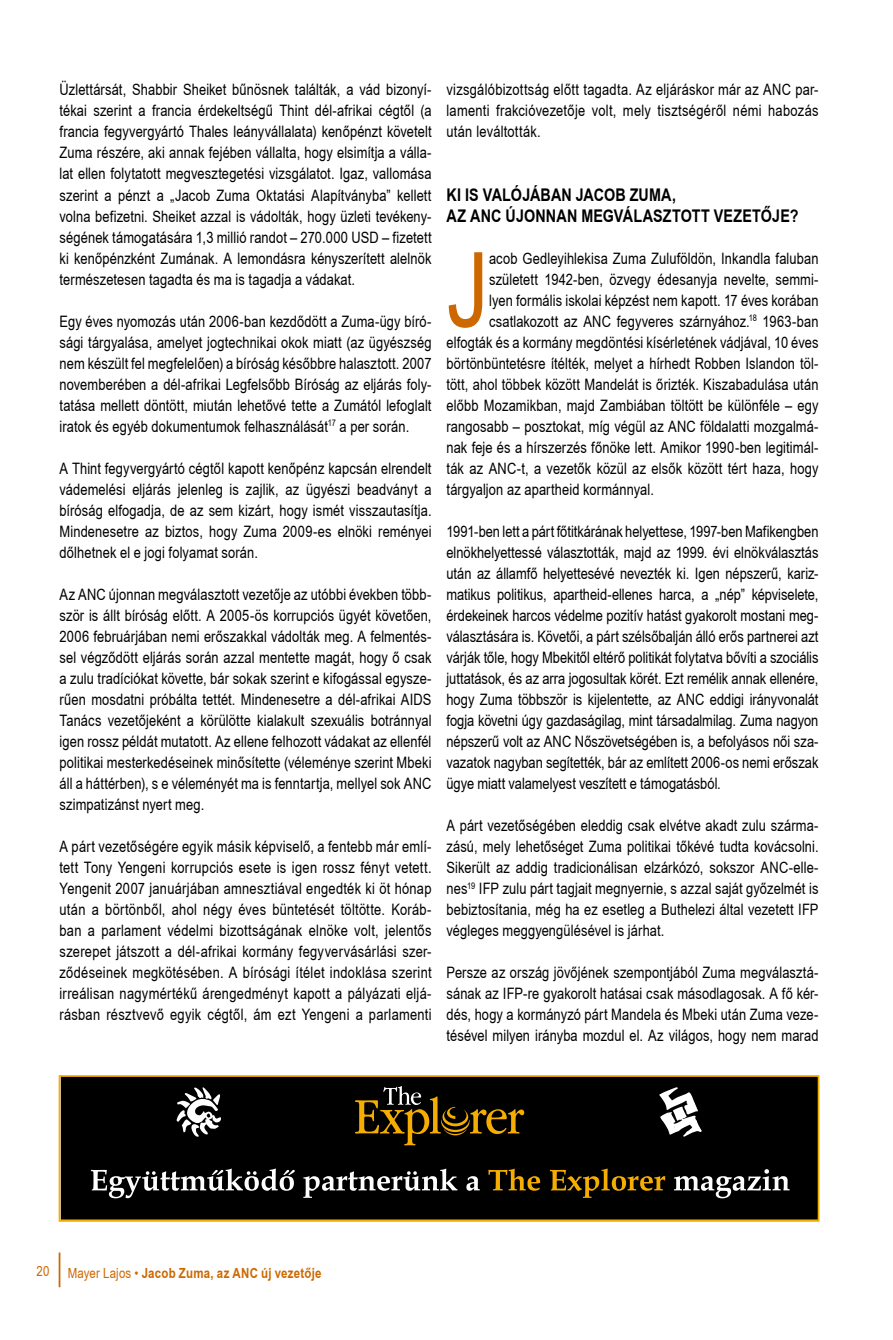
<style>
.page{position:relative;width:893px;height:1340px;background:#fff}
.page>*{position:absolute;margin:0;border:0;box-sizing:border-box;transform-origin:0 0}
.t1{font:103.77px "Arial Narrow Hu Normal";color:#cd6800}
.t2{font:700 17.5px/21px "Arial Narrow Hu";letter-spacing:.01em;color:#000}
.t3{font:15.75px/21px "Arial Narrow Hu Normal";letter-spacing:.005em;color:#000;text-align:justify}
.t4{font:700 14px "Arial Narrow Hu";letter-spacing:.02em;color:#cd6800}
.t5{font:14px "Arial Narrow Hu Normal";color:#cd6800}
.s1{font-family:"Arial Narrow Hu Normal";font-weight:400}
</style>
<div class="page">
<hr style="left:59px;top:1252px;width:1px;height:35px;background:#cd6800">
<div style="left:61px;top:1076px;width:757px;height:143px;background:#000"></div>
<svg style="left:91px;top:1168px;width:698px;height:30px"></svg>
<svg style="left:659px;top:1087px;width:43px;height:49px"></svg>
<svg style="left:177px;top:1087px;width:44px;height:49px"></svg>
<svg style="left:355px;top:1086px;width:169px;height:59px"></svg>
<div style="left:59px;top:1075px;width:760px;height:146px;border:2px solid #f5ad00"></div>
<p class="t3" style="left:60px;top:79px;width:374px">Üzlettársát, Shabbir Sheiket bűnösnek találták, a vád bizonyí&shy;tékai szerint a francia érdekeltségű Thint dél-afrikai cégtől (a francia fegyvergyártó Thales leányvállalata) kenőpénzt követelt Zuma részére, aki annak fejében vállalta, hogy elsimítja a válla&shy;lat ellen folytatott megvesztegetési vizsgálatot. Igaz, vallomása szerint a pénzt a „Jacob Zuma Oktatási Alapítványba” kellett volna befizetni. Sheiket azzal is vádolták, hogy üzleti tevékeny&shy;ségének támogatására 1,3 millió randot – 270.000 USD – fizetett ki kenőpénzként Zumának. A lemondásra kényszerített alelnök természetesen tagadta és ma is tagadja a vádakat.</p>
<p class="t3" style="left:60px;top:310px;width:374px">Egy éves nyomozás után 2006-ban kezdődött a Zuma-ügy bíró&shy;sági tárgyalása, amelyet jogtechnikai okok miatt (az ügyészség nem készült fel megfelelően) a bíróság későbbre halasztott. 2007 novemberében a dél-afrikai Legfelsőbb Bíróság az eljárás foly&shy;tatása mellett döntött, miután lehetővé tette a Zumától lefoglalt iratok és egyéb dokumentumok felhasználását<sup>17</sup> a per során.</p>
<p class="t3" style="left:60px;top:457px;width:374px">A Thint fegyvergyártó cégtől kapott kenőpénz kapcsán elrendelt vádemelési eljárás jelenleg is zajlik, az ügyészi beadványt a bíróság elfogadja, de az sem kizárt, hogy ismét visszautasítja.<br>Mindenesetre az biztos, hogy Zuma 2009-es elnöki reményei dőlhetnek el e jogi folyamat során.</p>
<p class="t3" style="left:60px;top:583px;width:374px">Az ANC újonnan megválasztott vezetője az utóbbi években több&shy;ször is állt bíróság előtt. A 2005-ös korrupciós ügyét követően, 2006 februárjában nemi erőszakkal vádolták meg. A felmentés&shy;sel végződött eljárás során azzal mentette magát, hogy ő csak a zulu tradíciókat követte, bár sokak szerint e kifogással egysze&shy;rűen mosdatni próbálta tettét. Mindenesetre a dél-afrikai AIDS Tanács vezetőjeként a körülötte kialakult szexuális botránnyal igen rossz példát mutatott. Az ellene felhozott vádakat az ellenfél politikai mesterkedéseinek minősítette (véleménye szerint Mbeki áll a háttérben), s e véleményét ma is fenntartja, mellyel sok ANC szimpatizánst nyert meg.</p>
<p class="t3" style="left:60px;top:835px;width:374px">A párt vezetőségére egyik másik képviselő, a fentebb már emlí&shy;tett Tony Yengeni korrupciós esete is igen rossz fényt vetett.<br>Yengenit 2007 januárjában amnesztiával engedték ki öt hónap után a börtönből, ahol négy éves büntetését töltötte. Koráb&shy;ban a parlament védelmi bizottságának elnöke volt, jelentős szerepet játszott a dél-afrikai kormány fegyvervásárlási szer&shy;ződéseinek megkötésében. A bírósági ítélet indoklása szerint irreálisan nagymértékű árengedményt kapott a pályázati eljá&shy;rásban résztvevő egyik cégtől, ám ezt Yengeni a parlamenti</p>
<p class="t3" style="left:446px;top:79px;width:374px">vizsgálóbizottság előtt tagadta. Az eljáráskor már az ANC par&shy;lamenti frakcióvezetője volt, mely tisztségéről némi habozás után leváltották.</p>
<p class="t2" style="left:446px;top:183px;width:236px">KI IS VALÓJÁBAN JACOB ZUMA,<br>AZ ANC ÚJO NNAN MEGVÁLASZTOTT</p>
<p class="t2" style="left:714px;top:204px;width:86px">VEZETŐJ E?</p>
<h1 class="t1" style="left:446px;top:214px;width:44px">J</h1>
<p class="t3" style="left:489px;top:247px;width:331px">acob Gedleyihlekisa Zuma Zuluföldön, Inkandla faluban</p>
<p class="t3" style="left:489px;top:268px;width:331px">született 1942-ben, özvegy édesanyja nevelte, semmi-</p>
<p class="t3" style="left:489px;top:289px;width:331px">lyen formális iskolai képzést nem kapott. 17 éves korában</p>
<p class="t3" style="left:489px;top:310px;width:331px">csatlakozott az ANC fegyveres szárnyához.<sup>18</sup> 1963-ban</p>
<p class="t3" style="left:446px;top:331px;width:373px">elfogták és a kormány megdöntési kísérletének vádjával, 10 éves</p>
<p class="t3" style="left:446px;top:352px;width:374px">börtönbüntetésre ítélték, melyet a hírhedt Robben Islandon töl-</p>
<p class="t3" style="left:446px;top:373px;width:374px">tött, ahol többek között Mandelát is őrizték. Kiszabadulása után</p>
<p class="t3" style="left:446px;top:394px;width:374px">előbb Mozamikban, majd Zambiában töltött be különféle – egy</p>
<p class="t3" style="left:446px;top:415px;width:374px">rangosabb – posztokat, míg végül az ANC földalatti mozgalmá-</p>
<p class="t3" style="left:446px;top:436px;width:374px">nak feje és a hírszerzés főnöke lett. Amikor 1990-ben legitimál-</p>
<p class="t3" style="left:446px;top:457px;width:374px">ták az ANC-t, a vezetők közül az elsők között tért haza, hogy</p>
<p class="t3" style="left:446px;top:478px;width:209px">tárgyaljon az apartheid kormánnyal.</p>
<p class="t3" style="left:446px;top:520px;width:374px">1991-ben lett a párt főtitkárának helyettese, 1997-ben Mafikengben elnökhelyettessé választották, majd az 1999. évi elnökválasztás után az államfő helyettesévé nevezték ki. Igen népszerű, kariz&shy;matikus politikus, apartheid-ellenes harca, a „nép” képviselete, érdekeinek harcos védelme pozitív hatást gyakorolt mostani meg&shy;választására is. Követői, a párt szélsőbalján álló erős partnerei azt várják tőle, hogy Mbekitől eltérő politikát folytatva bővíti a szociális juttatások, és az arra jogosultak körét. Ezt remélik annak ellenére, hogy Zuma többször is kijelentette, az ANC eddigi irányvonalát fogja követni úgy gazdaságilag, mint társadalmilag. Zuma nagyon népszerű volt az ANC Nőszövetségében is, a befolyásos női sza&shy;vazatok nagyban segítették, bár az említett 2006-os nemi erőszak ügye miatt valamelyest veszített e támogatásból.</p>
<p class="t3" style="left:446px;top:814px;width:374px">A párt vezetőségében eleddig csak elvétve akadt zulu szárma&shy;zású, mely lehetőséget Zuma politikai tőkévé tudta kovácsolni.<br>Sikerült az addig tradicionálisan elzárkózó, sokszor ANC-elle&shy;nes<sup>19</sup> IFP zulu párt tagjait megnyernie, s azzal saját győzelmét is bebiztosítania, még ha ez esetleg a Buthelezi által vezetett IFP végleges meggyengülésével is járhat.</p>
<p class="t3" style="left:446px;top:961px;width:374px">Persze az ország jövőjének szempontjából Zuma megválasztá&shy;sának az IFP-re gyakorolt hatásai csak másodlagosak. A fő kér&shy;dés, hogy a kormányzó párt Mandela és Mbeki után Zuma veze&shy;tésével milyen irányba mozdul el. Az világos, hogy nem marad</p>
<p class="t5" style="left:37px;top:1260px;width:14px">20</p>
<p class="t4" style="left:68px;top:1262px;width:255px"><span class="s1">Mayer Lajos •</span> JACOB ZUMA, AZ ANC ÚJ VEZETŐJE</p>
</div>
